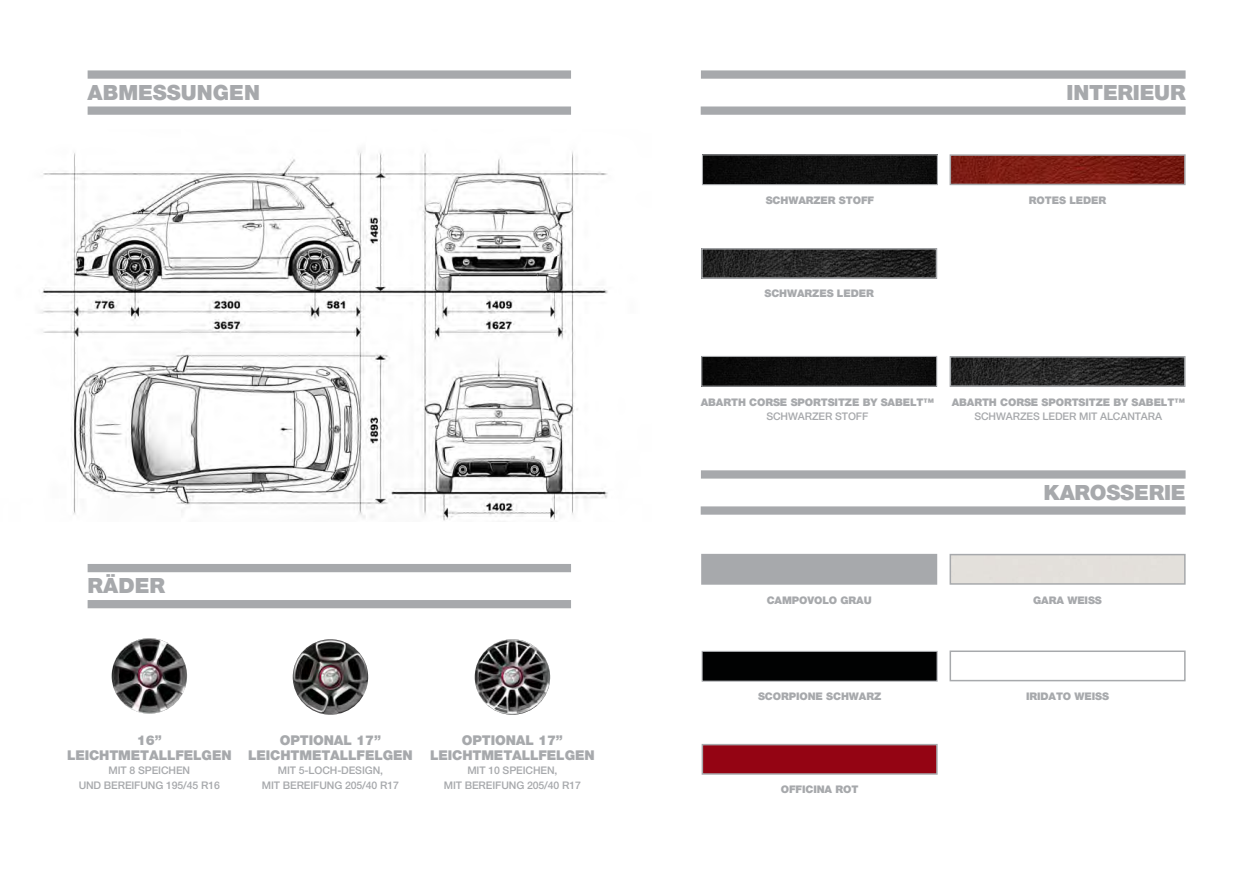
<style>
.page{position:relative;width:1259px;height:893px;background:#fff}
.page>*{position:absolute;margin:0;border:0;box-sizing:border-box;transform-origin:0 0}
.t1{font:900 21px "Abarth";letter-spacing:-.01em;color:#a7a9ac}
.t2{font:900 13.5px/15px "Abarth";letter-spacing:-.01em;color:#a7a9ac;text-align:center}
.t3{font:900 10.5px "Abarth";letter-spacing:-.01em;color:#a7a9ac}
.t4{font:10.5px/14.2px "ABART Hmedium";letter-spacing:-.01em;color:#a7a9ac;text-align:center}
</style>
<div class="page">
<img style="left:40px;top:150px;width:568px;height:371px">
<img style="left:112px;top:638px;width:75px;height:75px;border-radius:50%">
<img style="left:293px;top:639px;width:75px;height:75px;border-radius:50%">
<img style="left:475px;top:639px;width:75px;height:75px;border-radius:50%">
<div style="left:702px;top:554px;width:234px;height:30px;background:#a7a9ac"></div>
<div style="left:702px;top:651px;width:235px;height:30px;background:#010202"></div>
<div style="left:702px;top:744px;width:235px;height:30px;background:#940413"></div>
<img style="left:704px;top:251px;width:230px;height:25px">
<img style="left:704px;top:156px;width:232px;height:27px">
<img style="left:952px;top:157px;width:230px;height:25px">
<img style="left:952px;top:359px;width:230px;height:25px">
<img style="left:703px;top:358px;width:232px;height:27px">
<div style="left:88px;top:70px;width:483px;height:9px;background:#a7a9ac"></div>
<div style="left:88px;top:106px;width:483px;height:9px;background:#a7a9ac"></div>
<div style="left:88px;top:564px;width:483px;height:8px;background:#a7a9ac"></div>
<div style="left:88px;top:600px;width:483px;height:8px;background:#a7a9ac"></div>
<div style="left:701px;top:106px;width:484px;height:9px;background:#a7a9ac"></div>
<div style="left:701px;top:70px;width:484px;height:9px;background:#a7a9ac"></div>
<div style="left:701px;top:506px;width:484px;height:8px;background:#a7a9ac"></div>
<div style="left:701px;top:470px;width:484px;height:8px;background:#a7a9ac"></div>
<div style="left:701px;top:650px;width:236px;height:31px;border:1px solid #a7a9ac"></div>
<div style="left:701px;top:743px;width:236px;height:31px;border:2px solid #a7a9ac"></div>
<div style="left:701px;top:248px;width:236px;height:31px;border:2px solid #a7a9ac"></div>
<div style="left:702px;top:154px;width:236px;height:31px;border:1px solid #a7a9ac"></div>
<div style="left:949px;top:154px;width:236px;height:31px;border:2px solid #a7a9ac"></div>
<div style="left:949px;top:554px;width:236px;height:30px;border:2px solid #a7a9ac"></div>
<div style="left:949px;top:650px;width:236px;height:31px;border:2px solid #a7a9ac"></div>
<div style="left:949px;top:356px;width:236px;height:31px;border:2px solid #a7a9ac"></div>
<div style="left:701px;top:356px;width:236px;height:31px;border:1px solid #a7a9ac"></div>
<h1 class="t1" style="left:88px;top:85px;width:174px">ABMESSUNGEN</h1>
<h1 class="t1" style="left:1066px;top:85px;width:120px">INTERIEUR</h1>
<p class="t3" style="left:766px;top:196px;width:110px">SCHWARZER STOFF</p>
<p class="t3" style="left:1029px;top:196px;width:79px">ROTES LEDER</p>
<p class="t3" style="left:764px;top:290px;width:111px">SCHWARZES LEDER</p>
<p class="t3" style="left:701px;top:398px;width:235px">ABARTH CORSE SPORTSITZE BY SABELT™</p>
<p class="t4" style="left:766px;top:410px;width:103px">SCHWARZER STOFF</p>
<p class="t3" style="left:951px;top:398px;width:235px">ABARTH CORSE SPORTSITZE BY SABELT™</p>
<p class="t4" style="left:974px;top:410px;width:189px">SCHWARZES LEDER MIT ALCANTARA</p>
<h1 class="t1" style="left:1043px;top:484px;width:144px">KAROSSERIE</h1>
<h1 class="t1" style="left:88px;top:578px;width:79px">RÄDER</h1>
<p class="t3" style="left:766px;top:596px;width:106px">CAMPOVOLO GRAU</p>
<p class="t3" style="left:1033px;top:596px;width:70px">GARA WEISS</p>
<p class="t3" style="left:758px;top:692px;width:125px">SCORPIONE SCHWARZ</p>
<p class="t3" style="left:1026px;top:692px;width:85px">IRIDATO WEISS</p>
<p class="t2" style="left:67px;top:734px;width:166px">16”<br>LEICHTMETALLFELGEN</p>
<p class="t4" style="left:79px;top:764px;width:143px">MIT 8 SPEICHEN<br>UND BEREIFUNG 195/45 R16</p>
<p class="t2" style="left:248px;top:734px;width:166px">OPTIONAL 17”<br>LEICHTMETALLFELGEN</p>
<p class="t4" style="left:262px;top:764px;width:139px">MIT 5-LOCH-DESIGN,<br>MIT BEREIFUNG 205/40 R17</p>
<p class="t2" style="left:430px;top:734px;width:166px">OPTIONAL 17”<br>LEICHTMETALLFELGEN</p>
<p class="t4" style="left:444px;top:764px;width:139px">MIT 10 SPEICHEN,<br>MIT BEREIFUNG 205/40 R17</p>
<p class="t3" style="left:781px;top:785px;width:79px">OFFICINA ROT</p>
</div>
